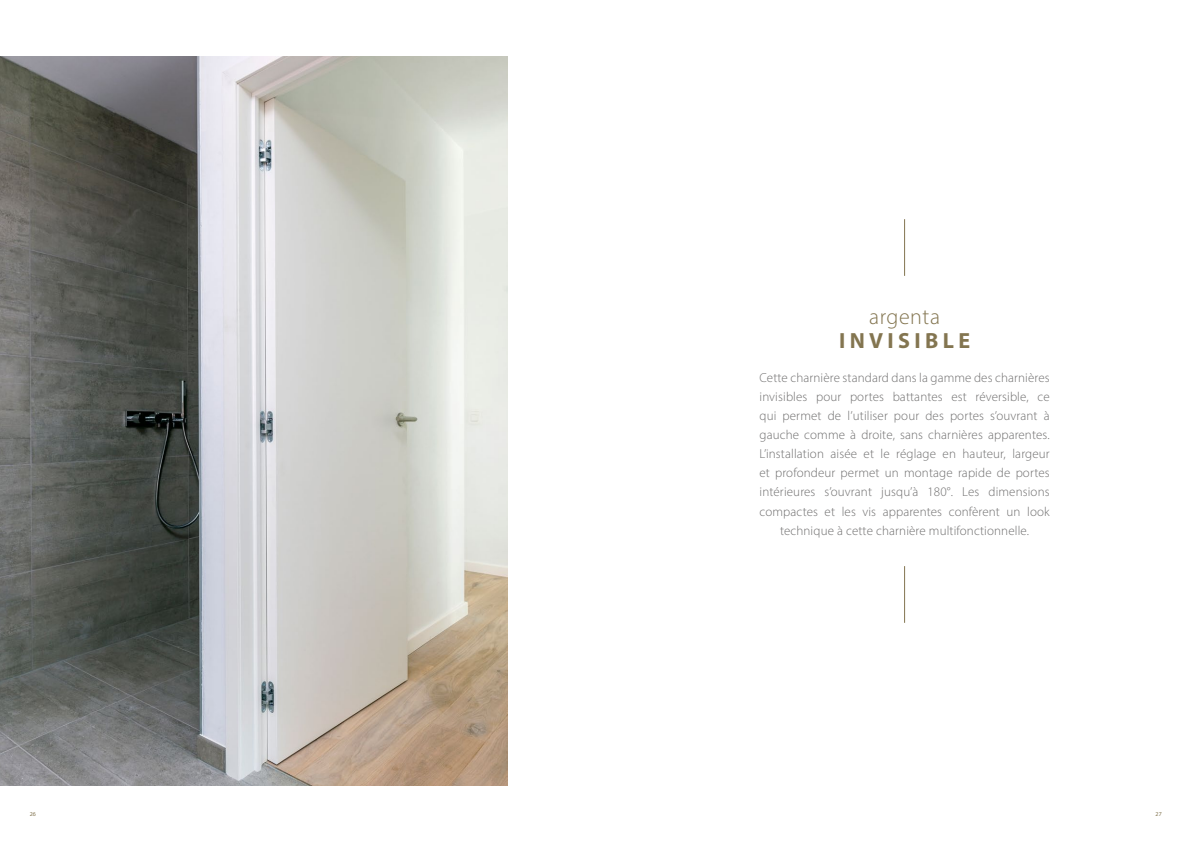
<style>
.page{position:relative;width:1191px;height:842px;background:#fff}
.page>*{position:absolute;margin:0;border:0;box-sizing:border-box;transform-origin:0 0}
.t1{font:700 22px "Myriad Pro";letter-spacing:.2em;color:#837550}
.t2{font:300 22px "Myriad Pro";letter-spacing:.025em;color:#837550}
.t3{font:300 13px/19px "Myriad Pro";letter-spacing:.01em;color:#706f6f;text-align:center}
.t4{font:6px "Myriad Pro";color:#837550}
</style>
<div class="page">
<img style="left:0;top:57px;width:507px;height:728px">
<hr style="left:904px;top:566px;width:1px;height:57px;background:#837550">
<hr style="left:904px;top:219px;width:1px;height:57px;background:#837550">
<h1 class="t2" style="left:869px;top:303px;width:72px">argenta</h1>
<h1 class="t1" style="left:839px;top:326px;width:133px">INVISIBLE</h1>
<p class="t3" style="left:759px;top:368px;width:292px">Cette charnière standard dans la gamme des charnières invisibles pour portes battantes est réversible, ce qui permet de l’utiliser pour des portes s’ouvrant à gauche comme à droite, sans charnières apparentes.<br>L’installation aisée et le réglage en hauteur, largeur et profondeur permet un montage rapide de portes intérieures s’ouvrant jusqu’à 180°. Les dimensions compactes et les vis apparentes confèrent un look technique à cette charnière multifonctionnelle.</p>
<p class="t4" style="left:30px;top:810px;width:8px">26</p>
<p class="t4" style="left:1155px;top:810px;width:8px">27</p>
</div>
